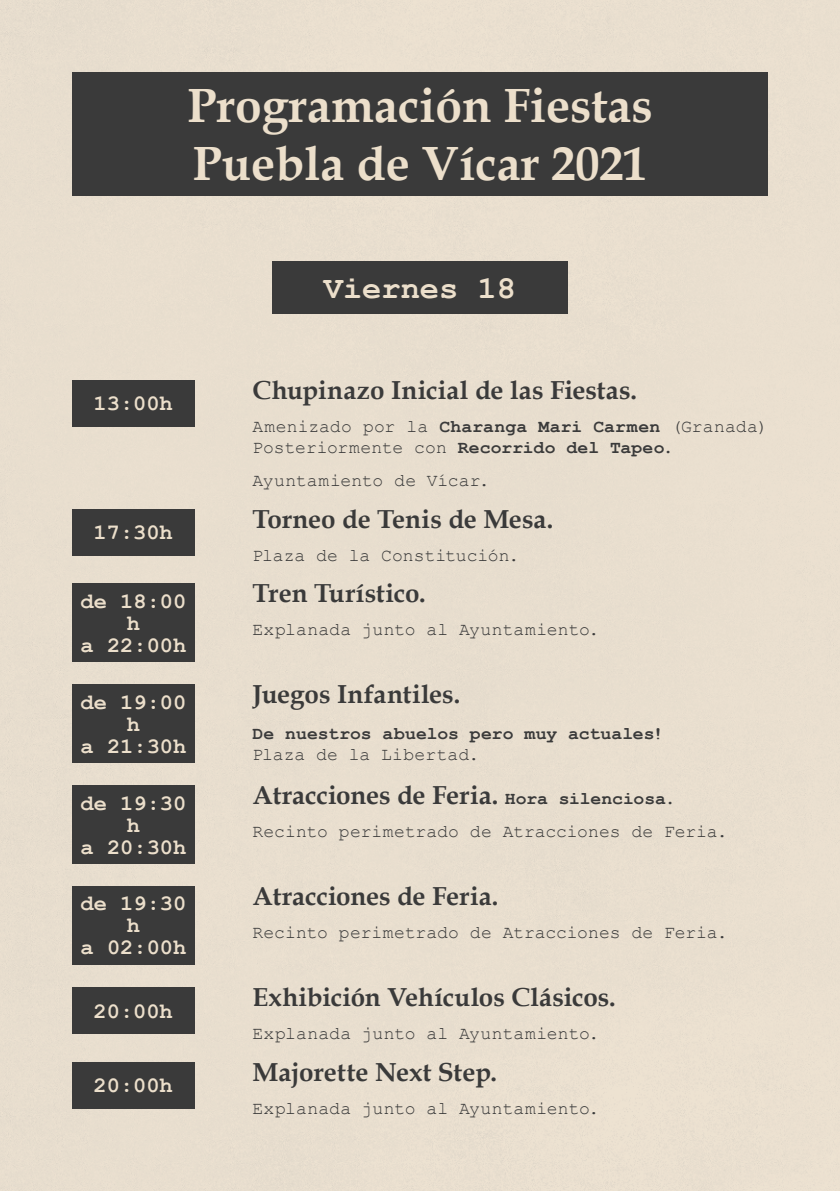
<style>
.page{position:relative;width:840px;height:1191px;background:#fff}
.page>*{position:absolute;margin:0;border:0;box-sizing:border-box;transform-origin:0 0}
.t1{font:700 48px/57.6px "Book Antiqua";color:#ecdfcb}
.t2{font:700 32px "Courier New";color:#ecdfcb}
.t3{font:700 26px "Book Antiqua";color:#3a3a3a}
.t4{font:700 22px/22px "Courier New";color:#ecdfcb;text-align:center}
.t5{font:18px/21.6px "Courier New";color:#3a3a3a}
.t6{font:700 18px "Courier New";letter-spacing:.005em;color:#3a3a3a}
.s1{font-weight:700}
.s2{font-family:"Courier New";font-size:18px}
</style>
<div class="page">
<div style="left:0;top:0;width:839px;height:1191px;background:#e9dece"></div>
<div style="left:72px;top:72px;width:695px;height:124px;background:#3a3a3a"></div>
<div style="left:72px;top:1061px;width:122px;height:47px;background:#3a3a3a"></div>
<div style="left:72px;top:987px;width:122px;height:47px;background:#3a3a3a"></div>
<div style="left:72px;top:509px;width:122px;height:47px;background:#3a3a3a"></div>
<div style="left:72px;top:380px;width:122px;height:47px;background:#3a3a3a"></div>
<div style="left:272px;top:261px;width:295px;height:53px;background:#3a3a3a"></div>
<div style="left:72px;top:583px;width:123px;height:79px;background:#3a3a3a"></div>
<div style="left:72px;top:684px;width:123px;height:78px;background:#3a3a3a"></div>
<div style="left:72px;top:785px;width:123px;height:78px;background:#3a3a3a"></div>
<div style="left:72px;top:886px;width:123px;height:78px;background:#3a3a3a"></div>
<h1 class="t1" style="left:187px;top:83px;width:467px">Programación Fiestas<br>Puebla de Vícar 2021</h1>
<p class="t4" style="left:93px;top:394px;width:81px">13:00h</p>
<p class="t4" style="left:93px;top:523px;width:81px">17:30h</p>
<h2 class="t2" style="left:324px;top:277px;width:194px">Viernes 18</h2>
<h3 class="t3" style="left:252px;top:372px;width:386px">Chupinazo Inicial de las Fiestas.</h3>
<p class="t5" style="left:252px;top:417px;width:516px">Amenizado por la <span class="s1">Charanga Mari Carmen</span> (Granada)<br>Posteriormente con <span class="s1">Recorrido del Tapeo.</span></p>
<p class="t5" style="left:252px;top:469px;width:238px">Ayuntamiento de Vícar.</p>
<h3 class="t3" style="left:252px;top:501px;width:302px">Torneo de Tenis de Mesa.</h3>
<p class="t5" style="left:252px;top:544px;width:268px">Plaza de la Constitución.</p>
<p class="t4" style="left:81px;top:591px;width:107px">de 18:00 h<br>a 22:00h</p>
<h3 class="t3" style="left:252px;top:583px;width:174px">Tren Turístico.</h3>
<p class="t5" style="left:252px;top:618px;width:348px">Explanada junto al Ayuntamiento.</p>
<p class="t4" style="left:81px;top:692px;width:107px">de 19:00 h<br>a 21:30h</p>
<h3 class="t3" style="left:252px;top:684px;width:209px">Juegos Infantiles.</h3>
<p class="t6" style="left:252px;top:726px;width:412px">De nuestros abuelos pero muy actuales!</p>
<p class="t5" style="left:252px;top:743px;width:228px">Plaza de la Libertad.</p>
<p class="t4" style="left:81px;top:793px;width:107px">de 19:30 h<br>a 20:30h</p>
<p class="t4" style="left:81px;top:894px;width:107px">de 19:30 h<br>a 02:00h</p>
<p class="t4" style="left:93px;top:1001px;width:81px">20:00h</p>
<p class="t4" style="left:93px;top:1076px;width:81px">20:00h</p>
<h3 class="t3" style="left:252px;top:785px;width:424px">Atracciones de Feria. <span class="s2">Hora silenciosa.</span></h3>
<p class="t5" style="left:252px;top:820px;width:476px">Recinto perimetrado de Atracciones de Feria.</p>
<h3 class="t3" style="left:252px;top:886px;width:247px">Atracciones de Feria.</h3>
<p class="t5" style="left:252px;top:921px;width:476px">Recinto perimetrado de Atracciones de Feria.</p>
<h3 class="t3" style="left:252px;top:979px;width:364px">Exhibición Vehículos Clásicos.</h3>
<p class="t5" style="left:252px;top:1022px;width:348px">Explanada junto al Ayuntamiento.</p>
<h3 class="t3" style="left:252px;top:1054px;width:246px">Majorette Next Step.</h3>
<p class="t5" style="left:252px;top:1096px;width:348px">Explanada junto al Ayuntamiento.</p>
</div>
